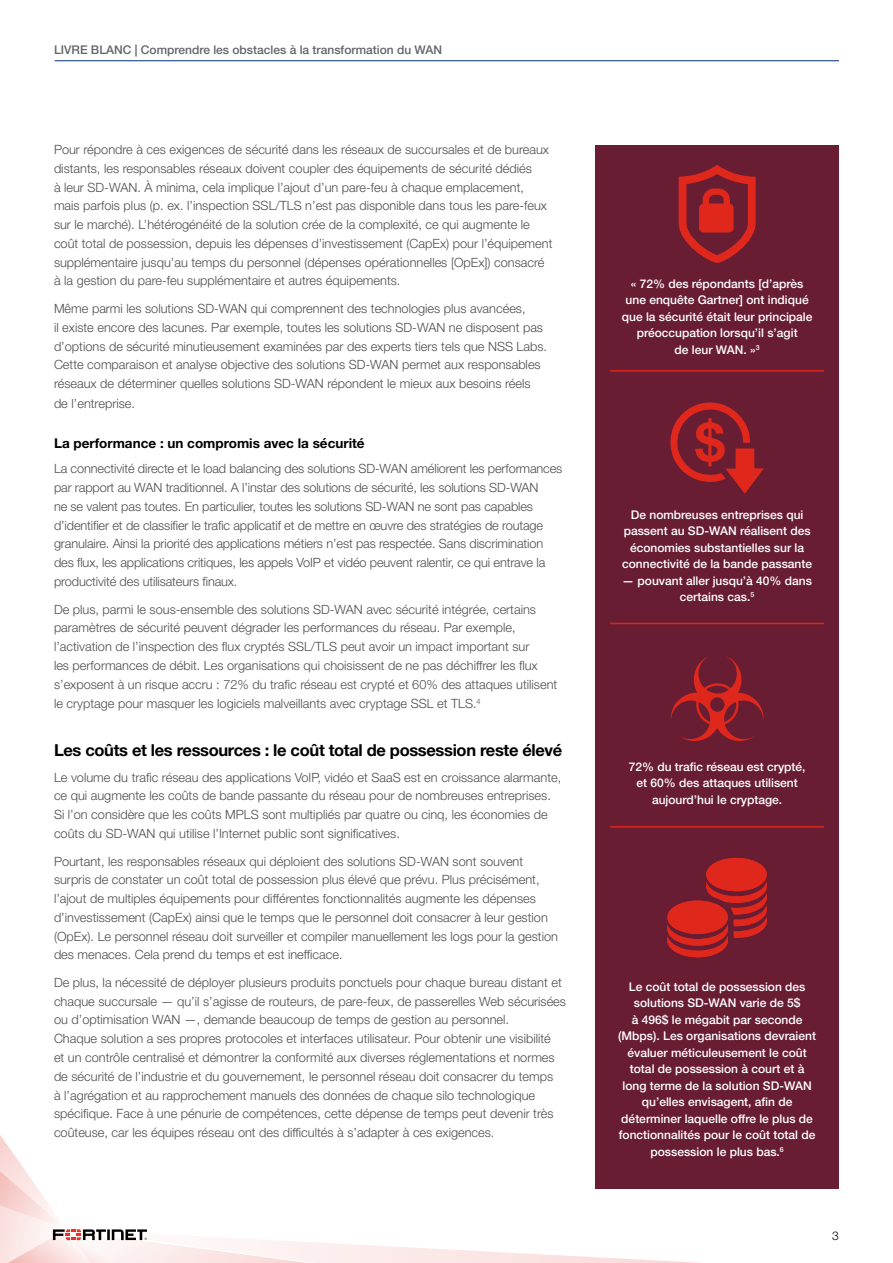
<style>
.page{position:relative;width:893px;height:1263px;background:#fff}
.page>*{position:absolute;margin:0;border:0;box-sizing:border-box;transform-origin:0 0}
.t1{font:700 16.5px "Helvetica Neue LT Pro";letter-spacing:-.02em;color:#000}
.t2{font:700 13.5px "Helvetica Neue LT Pro";color:#000}
.t3{font:300 12.75px/18.8px "Helvetica Neue LT Pro";color:#4d4d4f}
.t4{font:500 12px/16.5px "Helvetica Neue LT Pro";color:#fff;text-align:center}
.t5{font:500 12px "Helvetica Neue LT Pro";color:#636466}
.t6{font:300 12px "Helvetica Neue LT Pro";color:#000}
.s1{font-weight:700}
</style>
<div class="page">
<svg style="left:0;top:1135px;width:700px;height:128px"></svg>
<hr style="left:55px;top:60px;width:784px;height:1px;background:#002d74">
<div style="left:595px;top:145px;width:244px;height:1044px;background:#681d33"></div>
<hr style="left:610px;top:370px;width:214px;height:2px;background:#df271c">
<svg style="left:679px;top:165px;width:77px;height:98px"></svg>
<svg style="left:671px;top:656px;width:93px;height:85px"></svg>
<hr style="left:610px;top:623px;width:214px;height:1px;background:#df271c">
<svg style="left:670px;top:402px;width:94px;height:92px"></svg>
<hr style="left:610px;top:826px;width:214px;height:1px;background:#df271c">
<svg style="left:667px;top:857px;width:100px;height:101px"></svg>
<p class="t5" style="left:54px;top:42px;width:390px">LIVRE BLANC <span class="s1">|</span> Comprendre les obstacles à la transformation du WAN</p>
<p class="t3" style="left:54px;top:140px;width:500px">Pour répondre à ces exigences de sécurité dans les réseaux de succursales et de bureaux distants, les responsables réseaux doivent coupler des équipements de sécurité dédiés<br>à leur SD-WAN. À minima, cela implique l’ajout d’un pare-feu à chaque emplacement, mais parfois plus (p. ex. l’inspection SSL/TLS n’est pas disponible dans tous les pare-feux sur le marché). L’hétérogénéité de la solution crée de la complexité, ce qui augmente le coût total de possession, depuis les dépenses d’investissement (CapEx) pour l’équipement supplémentaire jusqu’au temps du personnel (dépenses opérationnelles [OpEx]) consacré à la gestion du pare-feu supplémentaire et autres équipements.</p>
<p class="t3" style="left:54px;top:299px;width:495px">Même parmi les solutions SD-WAN qui comprennent des technologies plus avancées,<br>il existe encore des lacunes. Par exemple, toutes les solutions SD-WAN ne disposent pas d’options de sécurité minutieusement examinées par des experts tiers tels que NSS Labs.<br>Cette comparaison et analyse objective des solutions SD-WAN permet aux responsables réseaux de déterminer quelles solutions SD-WAN répondent le mieux aux besoins réels de l’entreprise.</p>
<p class="t2" style="left:54px;top:435px;width:312px">La performance : un compromis avec la sécurité</p>
<p class="t3" style="left:54px;top:459px;width:510px">La connectivité directe et le load balancing des solutions SD-WAN améliorent les performances par rapport au WAN traditionnel. A l’instar des solutions de sécurité, les solutions SD-WAN<br>ne se valent pas toutes. En particulier, toutes les solutions SD-WAN ne sont pas capables d’identifier et de classifier le trafic applicatif et de mettre en œuvre des stratégies de routage granulaire. Ainsi la priorité des applications métiers n’est pas respectée. Sans discrimination des flux, les applications critiques, les appels VoIP et vidéo peuvent ralentir, ce qui entrave la productivité des utilisateurs finaux.</p>
<p class="t3" style="left:54px;top:599px;width:505px">De plus, parmi le sous-ensemble des solutions SD-WAN avec sécurité intégrée, certains paramètres de sécurité peuvent dégrader les performances du réseau. Par exemple, l’activation de l’inspection des flux cryptés SSL/TLS peut avoir un impact important sur<br>les performances de débit. Les organisations qui choisissent de ne pas déchiffrer les flux s’exposent à un risque accru : 72% du trafic réseau est crypté et 60% des attaques utilisent le cryptage pour masquer les logiciels malveillants avec cryptage SSL et TLS.<sup>4</sup></p>
<p class="t1" style="left:54px;top:740px;width:510px">Les coûts et les ressources : le coût total de possession reste élevé</p>
<p class="t3" style="left:54px;top:767px;width:509px">Le volume du trafic réseau des applications VoIP, vidéo et SaaS est en croissance alarmante, ce qui augmente les coûts de bande passante du réseau pour de nombreuses entreprises.<br>Si l’on considère que les coûts MPLS sont multipliés par quatre ou cinq, les économies de coûts du SD-WAN qui utilise l’Internet public sont significatives.</p>
<p class="t3" style="left:54px;top:851px;width:505px">Pourtant, les responsables réseaux qui déploient des solutions SD-WAN sont souvent surpris de constater un coût total de possession plus élevé que prévu. Plus précisément, l’ajout de multiples équipements pour différentes fonctionnalités augmente les dépenses d’investissement (CapEx) ainsi que le temps que le personnel doit consacrer à leur gestion (OpEx). Le personnel réseau doit surveiller et compiler manuellement les logs pour la gestion des menaces. Cela prend du temps et est inefficace.</p>
<p class="t3" style="left:54px;top:973px;width:514px">De plus, la nécessité de déployer plusieurs produits ponctuels pour chaque bureau distant et chaque succursale — qu’il s’agisse de routeurs, de pare-feux, de passerelles Web sécurisées ou d’optimisation WAN —, demande beaucoup de temps de gestion au personnel.<br>Chaque solution a ses propres protocoles et interfaces utilisateur. Pour obtenir une visibilité<br>et un contrôle centralisé et démontrer la conformité aux diverses réglementations et normes de sécurité de l’industrie et du gouvernement, le personnel réseau doit consacrer du temps<br>à l’agrégation et au rapprochement manuels des données de chaque silo technologique spécifique. Face à une pénurie de compétences, cette dépense de temps peut devenir très coûteuse, car les équipes réseau ont des difficultés à s’adapter à ces exigences.</p>
<p class="t4" style="left:622px;top:275px;width:192px">« 72% des répondants [d’après une enquête Gartner] ont indiqué que la sécurité était leur principale préoccupation lorsqu’il s’agit<br>de leur WAN. »<sup>3</sup></p>
<p class="t4" style="left:622px;top:506px;width:192px">De nombreuses entreprises qui passent au SD-WAN réalisent des économies substantielles sur la connectivité de la bande passante</p>
<p class="t4" style="left:622px;top:572px;width:191px">— pouvant aller jusqu’à 40% dans certains cas.<sup>5</sup></p>
<p class="t4" style="left:629px;top:758px;width:178px">72% du trafic réseau est crypté, et 60% des attaques utilisent aujourd’hui le cryptage.</p>
<p class="t4" style="left:618px;top:978px;width:199px">Le coût total de possession des solutions SD-WAN varie de 5$<br>à 496$ le mégabit par seconde (Mbps). Les organisations devraient évaluer méticuleusement le coût total de possession à court et à long terme de la solution SD-WAN qu’elles envisagent, afin de déterminer laquelle offre le plus de fonctionnalités pour le coût total de possession le plus bas.<sup>6</sup></p>
<p class="t6" style="left:832px;top:1229px;width:8px">3</p>
</div>
